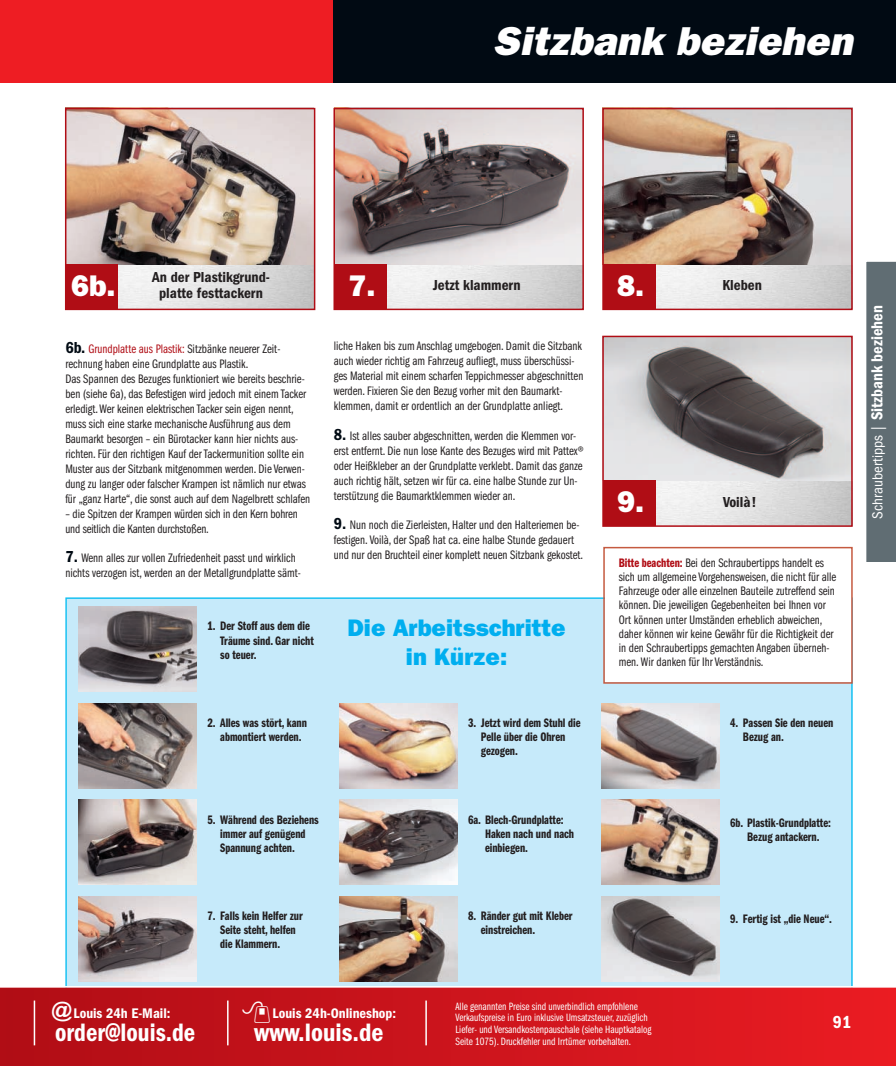
<style>
.page{position:relative;width:896px;height:1066px;background:#fff}
.page>*{position:absolute;margin:0;border:0;box-sizing:border-box;transform-origin:0 0}
.t1{font:italic 800 40.5px "Franklin Gothic";color:#fff}
.t2{font:800 30px "Franklin Gothic";color:#fff}
.t3{font:600 condensed 26.1px "Franklin Gothic";color:#fff;scale:.95 1}
.t4{font:600 condensed 26.1px "Franklin Gothic";color:#fff}
.t5{font:800 24px/28.8px "Franklin Gothic";color:#00aeef;text-align:center}
.t6{font:700 21.15px "Gill Sans";color:#fff}
.t7{font:600 condensed 18px "Franklin Gothic";color:#fff}
.t8{font:600 condensed 16.5px "Franklin Gothic";color:#fff}
.t9{font:600 condensed 15px/16.5px "Franklin Gothic";color:#231f20;text-align:center}
.t10{font:600 condensed 14.4px "Franklin Gothic";color:#fff}
.t11{font:12.75px/15px "Franklin Gothic Book Cmpr";color:#231f20}
.t12{font:12.75px/14.2px "Franklin Gothic Demi Cmpr";color:#231f20}
.t13{font:10.95px/11.7px "Franklin Gothic Book Cmpr";color:#fff}
.s1{font-weight:800;font-stretch:normal;font-size:30px;color:#fff}
.s2{font-family:"Franklin Gothic";font-weight:600;font-stretch:condensed;font-size:16.5px;color:#010a13}
.s3{color:#b00d15}
.s4{font-family:"Franklin Gothic Demi Cmpr";color:#b00d15}
.s5{font-weight:400;font-size:15px}
</style>
<div class="page">
<div style="left:67px;top:599px;width:783px;height:422px;background:#c6eafa"></div>
<img style="left:339px;top:703px;width:118px;height:85px">
<img style="left:79px;top:703px;width:118px;height:85px">
<img style="left:601px;top:703px;width:118px;height:85px">
<img style="left:79px;top:800px;width:118px;height:85px">
<img style="left:601px;top:800px;width:118px;height:85px">
<img style="left:79px;top:896px;width:118px;height:85px">
<img style="left:339px;top:800px;width:118px;height:85px">
<img style="left:339px;top:896px;width:118px;height:85px">
<div style="left:604px;top:548px;width:246px;height:134px;background:#fff"></div>
<div style="left:603px;top:547px;width:249px;height:137px;border:2px solid #c55a40"></div>
<img style="left:601px;top:896px;width:118px;height:85px">
<img style="left:79px;top:606px;width:118px;height:85px">
<img style="left:68px;top:111px;width:244px;height:153px">
<div style="left:65px;top:108px;width:250px;height:202px;border:2px solid #b00d15"></div>
<div style="left:65px;top:264px;width:53px;height:45px;background:#b00d15"></div>
<img style="left:386px;top:265px;width:194px;height:42px">
<img style="left:336px;top:111px;width:244px;height:153px">
<div style="left:333px;top:108px;width:250px;height:202px;border:2px solid #b00d15"></div>
<div style="left:334px;top:264px;width:52px;height:45px;background:#b00d15"></div>
<img style="left:655px;top:265px;width:194px;height:42px">
<img style="left:605px;top:111px;width:244px;height:153px">
<div style="left:602px;top:108px;width:250px;height:202px;border:2px solid #b00d15"></div>
<div style="left:602px;top:264px;width:53px;height:45px;background:#b00d15"></div>
<img style="left:655px;top:481px;width:194px;height:43px">
<img style="left:605px;top:339px;width:244px;height:142px">
<div style="left:602px;top:336px;width:250px;height:191px;border:2px solid #b00d15"></div>
<div style="left:602px;top:481px;width:53px;height:45px;background:#b00d15"></div>
<svg style="left:0;top:986px;width:895px;height:80px;background:#cd1921"></svg>
<hr style="left:34px;top:1000px;width:1px;height:45px;background:#fff">
<hr style="left:227px;top:1000px;width:1px;height:45px;background:#fff">
<hr style="left:425px;top:1000px;width:1px;height:45px;background:#fff">
<div style="left:866px;top:261px;width:29px;height:301px;background:#606d73"></div>
<div style="left:0;top:0;width:895px;height:82px;background:#ee1d23"></div>
<div style="left:333px;top:0;width:562px;height:82px;background:#010a13"></div>
<svg style="left:242px;top:1001px;width:28px;height:22px"></svg>
<h1 class="t1" style="left:492px;top:27px;width:368px">Sitzbank beziehen</h1>
<h2 class="t2" style="left:71px;top:275px;width:46px">6b.</h2>
<p class="t9" style="left:152px;top:270px;width:119px">An der Plastikgrund&shy;platte festtackern</p>
<p class="t9" style="left:348px;top:278px;width:174px"><span class="s1">7.</span> Jetzt klammern</p>
<h2 class="t2" style="left:617px;top:275px;width:28px">8.</h2>
<p class="t9" style="left:722px;top:278px;width:41px">Kleben</p>
<p class="t11" style="left:65px;top:342px;width:246px"><span class="s2">6b.</span> <span class="s3">Grundplatte aus Plastik:</span> Sitzbänke neuerer Zeit&shy;rechnung haben eine Grundplatte aus Plastik.<br>Das Spannen des Bezuges funktioniert wie bereits beschrie&shy;ben (siehe 6a), das Befestigen wird jedoch mit einem Tacker erledigt. Wer keinen elektrischen Tacker sein eigen nennt, muss sich eine starke mechanische Ausführung aus dem Baumarkt besorgen – ein Bürotacker kann hier nichts aus&shy;richten. Für den richtigen Kauf der Tackermunition sollte ein Muster aus der Sitzbank mitgenommen werden. Die Verwen&shy;dung zu langer oder falscher Krampen ist nämlich nur etwas für „ganz Harte“, die sonst auch auf dem Nagelbrett schlafen</p>
<p class="t11" style="left:65px;top:507px;width:234px">– die Spitzen der Krampen würden sich in den Kern bohren und seitlich die Kanten durchstoßen.</p>
<p class="t11" style="left:65px;top:551px;width:237px"><span class="s2">7.</span> Wenn alles zur vollen Zufriedenheit passt und wirklich nichts verzogen ist, werden an der Metallgrundplatte sämt-</p>
<p class="t12" style="left:220px;top:620px;width:95px;text-indent:-13px">1. Der Stoff aus dem die<br>Träume sind. Gar nicht so teuer.</p>
<p class="t11" style="left:334px;top:340px;width:251px">liche Haken bis zum Anschlag umgebogen. Damit die Sitzbank auch wieder richtig am Fahrzeug aufliegt, muss überschüssi&shy;ges Material mit einem scharfen Teppichmesser abgeschnitten werden. Fixieren Sie den Bezug vorher mit den Baumarkt&shy;klemmen, damit er ordentlich an der Grundplatte anliegt.</p>
<p class="t11" style="left:334px;top:429px;width:251px"><span class="s2">8.</span> Ist alles sauber abgeschnitten, werden die Klemmen vor&shy;erst entfernt. Die nun lose Kante des Bezuges wird mit Pattex® oder Heißkleber an der Grundplatte verklebt. Damit das ganze auch richtig hält, setzen wir für ca. eine halbe Stunde zur Un&shy;terstützung die Baumarktklemmen wieder an.</p>
<p class="t11" style="left:334px;top:518px;width:251px"><span class="s2">9.</span> Nun noch die Zierleisten, Halter und den Halteriemen be&shy;festigen. Voilà, der Spaß hat ca. eine halbe Stunde gedauert und nur den Bruchteil einer komplett neuen Sitzbank gekostet.</p>
<h3 class="t5" style="left:347px;top:616px;width:219px">Die Arbeitsschritte in Kürze:</h3>
<h2 class="t2" style="left:617px;top:492px;width:28px">9.</h2>
<p class="t9" style="left:722px;top:495px;width:35px">Voilà!</p>
<p class="t11" style="left:618px;top:556px;width:219px;line-height:14.2px"><span class="s4">Bitte beachten:</span> Bei den Schraubertipps handelt es sich um allgemeine Vorgehensweisen, die nicht für alle Fahrzeuge oder alle einzelnen Bauteile zutreffend sein können. Die jeweiligen Gegebenheiten bei Ihnen vor Ort können unter Umständen erheblich abweichen, daher können wir keine Gewähr für die Richtigkeit der in den Schraubertipps gemachten Angaben überneh&shy;men. Wir danken für Ihr Verständnis.</p>
<p class="t12" style="left:207px;top:716px;width:101px;text-align:center">2. Alles was stört, kann abmontiert werden.</p>
<p class="t12" style="left:742px;top:716px;width:92px;text-indent:-13px">4. Passen Sie den neuen<br>Bezug an.</p>
<p class="t12" style="left:480px;top:716px;width:101px;text-indent:-13px">3. Jetzt wird dem Stuhl die<br>Pelle über die Ohren gezogen.</p>
<p class="t8" style="left:871px;top:518px;width:215px;rotate:-90deg"><span class="s5">Schraubertipps |</span> Sitzbank beziehen</p>
<p class="t12" style="left:485px;top:813px;width:90px;text-indent:-17px">6a. Blech-Grundplatte:<br>Haken nach und nach einbiegen.</p>
<p class="t12" style="left:220px;top:813px;width:100px;text-indent:-13px">5. Während des Beziehens immer auf genügend<br>Spannung achten.</p>
<p class="t12" style="left:729px;top:816px;width:102px;text-align:center">6b. Plastik-Grundplatte:<br>Bezug antackern.</p>
<p class="t12" style="left:220px;top:910px;width:84px;text-indent:-13px">7. Falls kein Helfer zur<br>Seite steht, helfen die Klammern.</p>
<p class="t12" style="left:480px;top:910px;width:93px;text-indent:-13px">8. Ränder gut mit Kleber einstreichen.</p>
<h3 class="t6" style="left:51px;top:1002px;width:22px">@</h3>
<p class="t13" style="left:455px;top:1001px;width:197px">Alle genannten Preise sind unverbindlich empfohlene Verkaufspreise in Euro inklusive Umsatzsteuer, zuzüglich Liefer- und Versandkostenpauschale (siehe Hauptkatalog Seite 1075). Druckfehler und Irrtümer vorbehalten.</p>
<p class="t10" style="left:74px;top:1008px;width:98px">Louis 24h E-Mail:</p>
<h3 class="t3" style="left:55px;top:1024px;width:149px">order@louis.de</h3>
<p class="t10" style="left:272px;top:1008px;width:125px">Louis 24h-Onlineshop:</p>
<h3 class="t4" style="left:254px;top:1024px;width:131px">www.louis.de</h3>
<p class="t12" style="left:729px;top:913px;width:103px">9. Fertig ist „die Neue“.</p>
<h3 class="t7" style="left:832px;top:1015px;width:20px">91</h3>
</div>
